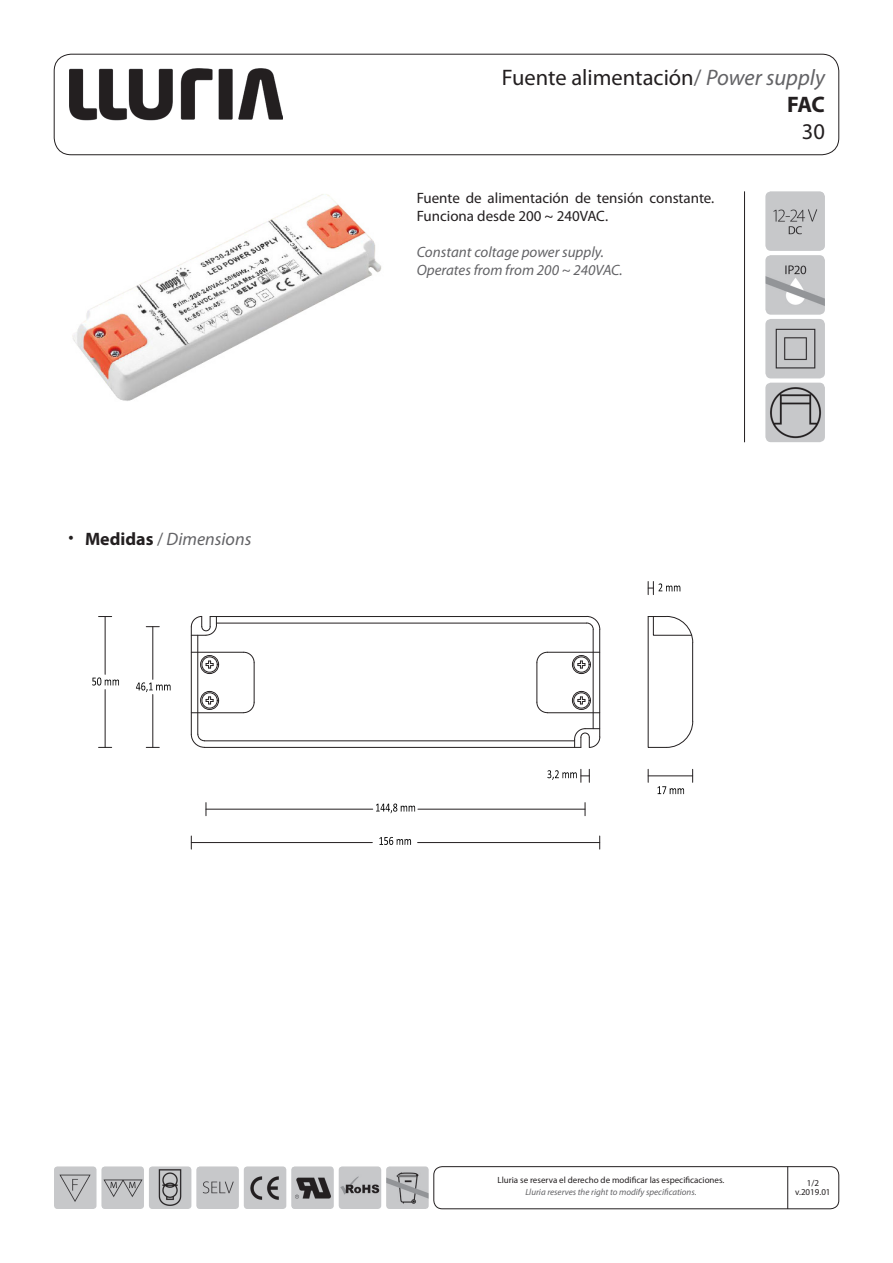
<style>
.page{position:relative;width:893px;height:1263px;background:#fff}
.page>*{position:absolute;margin:0;border:0;box-sizing:border-box;transform-origin:0 0}
.t1{font:22.5px/27px "Myriad Pro";color:#231f20;text-align:right}
.t2{font:italic 18px "Myriad Pro";color:#636366}
.t3{font:15px/18px "Myriad Pro";color:#231f20}
.t4{font:italic 15px "Myriad Pro";color:#636366}
.t5{font:15px "Minion Pro";color:#231f20}
.t6{font:9px/8.9px "Myriad Pro";color:#231f20;text-align:center}
.t7{font:italic 9px "Myriad Pro";color:#636366}
.s1{font-weight:700;font-style:normal;color:#231f20}
.s2{font-style:normal}
.s3{color:#636366}
.s4{font-style:italic;color:#636366}
.s5{font-weight:700}
</style>
<div class="page">
<div style="left:434px;top:1166px;width:405px;height:43px;border:1px solid #231f20;border-radius:9px"></div>
<hr style="left:787px;top:1166px;width:1px;height:43px;background:#231f20">
<img style="left:244px;top:1166px;width:42px;height:43px">
<img style="left:101px;top:1166px;width:43px;height:43px">
<img style="left:54px;top:1166px;width:43px;height:43px">
<img style="left:291px;top:1166px;width:43px;height:43px">
<img style="left:339px;top:1166px;width:42px;height:43px">
<img style="left:149px;top:1166px;width:42px;height:43px">
<img style="left:386px;top:1166px;width:43px;height:43px">
<img style="left:196px;top:1166px;width:43px;height:43px">
<img style="left:70px;top:68px;width:213px;height:52px">
<div style="left:54px;top:54px;width:785px;height:101px;border:1px solid #231f20;border-radius:17px"></div>
<img style="left:72px;top:194px;width:310px;height:207px">
<hr style="left:744px;top:191px;width:1px;height:251px;background:#231f20">
<img style="left:765px;top:191px;width:60px;height:60px">
<img style="left:765px;top:255px;width:60px;height:60px">
<img style="left:765px;top:319px;width:60px;height:59px">
<img style="left:765px;top:383px;width:60px;height:59px">
<hr style="left:599px;top:629px;width:1px;height:108px;background:#231f20">
<hr style="left:593px;top:629px;width:1px;height:100px;background:#231f20">
<hr style="left:210px;top:616px;width:377px;height:1px;background:#231f20">
<hr style="left:191px;top:627px;width:1px;height:107px;background:#231f20">
<hr style="left:204px;top:747px;width:377px;height:1px;background:#231f20">
<hr style="left:216px;top:623px;width:371px;height:1px;background:#231f20">
<hr style="left:197px;top:635px;width:1px;height:99px;background:#231f20">
<hr style="left:204px;top:740px;width:371px;height:1px;background:#231f20">
<svg style="left:586px;top:616px;width:14px;height:14px"></svg>
<svg style="left:574px;top:728px;width:26px;height:20px"></svg>
<svg style="left:191px;top:616px;width:26px;height:20px"></svg>
<svg style="left:191px;top:734px;width:14px;height:14px"></svg>
<hr style="left:191px;top:652px;width:53px;height:1px;background:#231f20">
<hr style="left:191px;top:712px;width:53px;height:1px;background:#231f20">
<hr style="left:254px;top:663px;width:1px;height:39px;background:#231f20">
<svg style="left:243px;top:652px;width:12px;height:11px"></svg>
<svg style="left:243px;top:702px;width:12px;height:11px"></svg>
<div style="left:200px;top:691px;width:19px;height:19px;border:1px solid #231f20;border-radius:50%"></div>
<div style="left:202px;top:693px;width:15px;height:15px;border:1px solid #231f20;border-radius:50%"></div>
<svg style="left:206px;top:697px;width:8px;height:8px"></svg>
<div style="left:200px;top:655px;width:19px;height:19px;border:1px solid #231f20;border-radius:50%"></div>
<div style="left:202px;top:657px;width:15px;height:15px;border:1px solid #231f20;border-radius:50%"></div>
<svg style="left:206px;top:661px;width:8px;height:8px"></svg>
<hr style="left:547px;top:652px;width:53px;height:1px;background:#231f20">
<hr style="left:547px;top:712px;width:53px;height:1px;background:#231f20">
<hr style="left:537px;top:663px;width:1px;height:39px;background:#231f20">
<svg style="left:536px;top:652px;width:12px;height:11px"></svg>
<svg style="left:536px;top:702px;width:12px;height:11px"></svg>
<div style="left:572px;top:691px;width:19px;height:19px;border:1px solid #231f20;border-radius:50%"></div>
<div style="left:574px;top:693px;width:15px;height:15px;border:1px solid #231f20;border-radius:50%"></div>
<svg style="left:578px;top:697px;width:8px;height:8px"></svg>
<div style="left:572px;top:655px;width:19px;height:19px;border:1px solid #231f20;border-radius:50%"></div>
<div style="left:574px;top:657px;width:15px;height:15px;border:1px solid #231f20;border-radius:50%"></div>
<svg style="left:578px;top:661px;width:8px;height:8px"></svg>
<svg style="left:648px;top:616px;width:45px;height:132px"></svg>
<svg style="left:146px;top:747px;width:13px;height:1px"></svg>
<svg style="left:146px;top:626px;width:13px;height:1px"></svg>
<hr style="left:153px;top:627px;width:1px;height:52px;background:#231f20">
<hr style="left:153px;top:694px;width:1px;height:53px;background:#231f20">
<svg style="left:136px;top:682px;width:35px;height:10px"></svg>
<svg style="left:99px;top:747px;width:13px;height:1px"></svg>
<hr style="left:105px;top:616px;width:1px;height:58px;background:#231f20">
<hr style="left:105px;top:690px;width:1px;height:57px;background:#231f20">
<svg style="left:99px;top:616px;width:13px;height:1px"></svg>
<svg style="left:92px;top:677px;width:27px;height:8px"></svg>
<svg style="left:547px;top:769px;width:43px;height:13px"></svg>
<svg style="left:585px;top:803px;width:1px;height:13px"></svg>
<svg style="left:206px;top:803px;width:1px;height:13px"></svg>
<hr style="left:206px;top:809px;width:167px;height:1px;background:#231f20">
<hr style="left:418px;top:809px;width:167px;height:1px;background:#231f20">
<svg style="left:376px;top:803px;width:39px;height:10px"></svg>
<svg style="left:599px;top:836px;width:1px;height:13px"></svg>
<svg style="left:191px;top:836px;width:1px;height:13px"></svg>
<hr style="left:191px;top:842px;width:181px;height:1px;background:#231f20">
<hr style="left:418px;top:842px;width:182px;height:1px;background:#231f20">
<svg style="left:379px;top:837px;width:32px;height:8px"></svg>
<svg style="left:648px;top:581px;width:32px;height:14px"></svg>
<svg style="left:648px;top:769px;width:1px;height:13px"></svg>
<svg style="left:692px;top:769px;width:1px;height:13px"></svg>
<hr style="left:648px;top:776px;width:45px;height:1px;background:#231f20">
<svg style="left:657px;top:786px;width:27px;height:8px"></svg>
<p class="t5" style="left:68px;top:526px;width:7px">•</p>
<p class="t2" style="left:85px;top:528px;width:168px"><span class="s1">Medidas</span> <span class="s2">/</span> Dimensions</p>
<h1 class="t1" style="left:502px;top:64px;width:325px">Fuente alimentación<span class="s3">/</span> <span class="s4">Power supply<br></span><span class="s5">FAC</span></h1>
<h1 class="t1" style="left:802px;top:118px;width:25px">30</h1>
<p class="t3" style="left:417px;top:189px;width:299px">Fuente de alimentación de tensión constante.<br>Funciona desde 200 ~ 240VAC.</p>
<p class="t4" style="left:417px;top:242px;width:189px">Constant coltage power supply.</p>
<p class="t4" style="left:417px;top:260px;width:207px">Operates from from 200 ~ 240VAC.</p>
<p class="t6" style="left:497px;top:1176px;width:228px">Lluria se reserva el derecho de modificar las especificaciones.</p>
<p class="t7" style="left:525px;top:1186px;width:173px">Lluria reserves the right to modify specifications.</p>
<p class="t6" style="left:795px;top:1178px;width:37px">1/2 v.2019.01</p>
</div>
